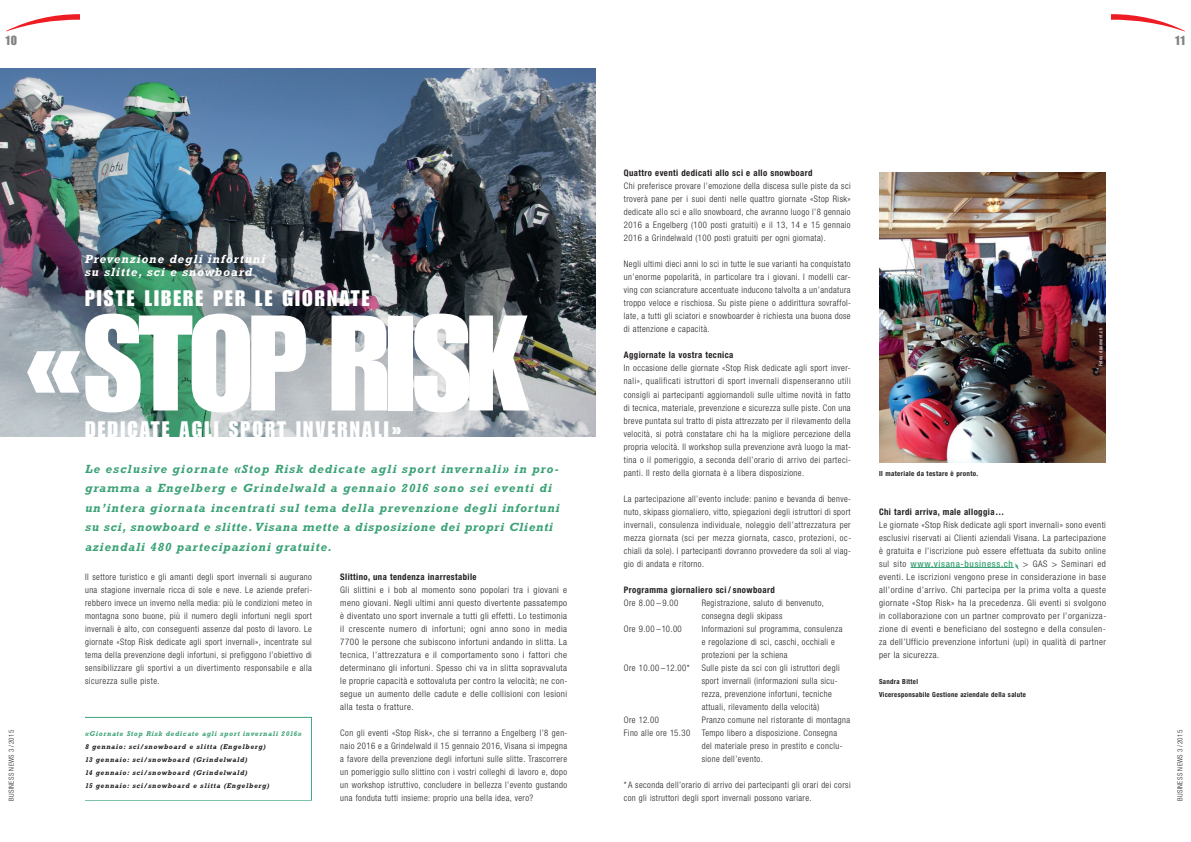
<style>
.page{position:relative;width:1191px;height:842px;background:#fff}
.page>*{position:absolute;margin:0;border:0;box-sizing:border-box;transform-origin:0 0}
.t1{font:133px "Impact";letter-spacing:-.03em;color:#fff}
.t2{font:22px "Impact";letter-spacing:.095em;color:#fff}
.t3{font:13px "Impact";color:#808285}
.t4{font:italic 700 12px/19.5px "Rockwell";letter-spacing:.08em;color:#3ba276}
.t5{font:italic 700 12px/13px "Rockwell";letter-spacing:.08em;color:#fff}
.t6{font:300 condensed 9px/13px "Helvetica Neue";letter-spacing:.05em;color:#231f20;text-align:justify}
.t7{font:700 condensed 9px "Helvetica Neue";letter-spacing:.05em;color:#231f20}
.t8{font:italic 700 7px/13px "Rockwell";letter-spacing:.11em;color:#231f20}
.t9{font:700 condensed 7px/13px "Helvetica Neue";letter-spacing:.05em;color:#231f20}
.t10{font:italic 700 7px "Rockwell";letter-spacing:.105em;color:#3ba276}
.t11{font:300 condensed 7px "Helvetica Neue";letter-spacing:.05em;color:#231f20}
.t12{font:condensed 5px "Helvetica Neue";letter-spacing:.05em;color:#fff}
.s1{font-weight:500;color:#3ba276}
</style>
<div class="page">
<img style="left:0;top:68px;width:595px;height:368px">
<svg style="left:6px;top:14px;width:73px;height:17px"></svg>
<svg style="left:1111px;top:14px;width:74px;height:17px"></svg>
<div style="left:85px;top:717px;width:227px;height:84px;border:1px solid #3ba276"></div>
<div style="left:85px;top:718px;width:226px;height:82px;background:#fff"></div>
<img style="left:879px;top:172px;width:227px;height:290px">
<hr style="left:910px;top:567px;width:103px;height:1px;background:#3ba276">
<svg style="left:1014px;top:562px;width:5px;height:8px"></svg>
<h3 class="t3" style="left:5px;top:35px;width:13px">10</h3>
<h3 class="t3" style="left:1174px;top:35px;width:12px">11</h3>
<p class="t7" style="left:624px;top:170px;width:190px">Quattro eventi dedicati allo sci e allo snowboard</p>
<p class="t6" style="left:624px;top:181px;width:228px">Chi preferisce provare l’emozione della discesa sulle piste da sci troverà pane per i suoi denti nelle quattro giornate «Stop Risk» dedicate allo sci e allo snowboard, che avranno luogo l’8 gennaio 2016 a Engelberg (100 posti gratuiti) e il 13, 14 e 15 gennaio 2016 a Grindelwald (100 posti gratuiti per ogni giornata).</p>
<p class="t6" style="left:624px;top:259px;width:229px">Negli ultimi dieci anni lo sci in tutte le sue varianti ha conquistato un’enorme popolarità, in particolare tra i giovani. I modelli car&shy;ving con sciancrature accentuate inducono talvolta a un’andatura troppo veloce e rischiosa. Su piste piene o addirittura sovraffol&shy;late, a tutti gli sciatori e snowboarder è richiesta una buona dose di attenzione e capacità.</p>
<p class="t7" style="left:624px;top:352px;width:111px">Aggiornate la vostra tecnica</p>
<p class="t6" style="left:624px;top:363px;width:229px">In occasione delle giornate «Stop Risk dedicate agli sport inver&shy;nali», qualificati istruttori di sport invernali dispenseranno utili consigli ai partecipanti aggiornandoli sulle ultime novità in fatto di tecnica, materiale, prevenzione e sicurezza sulle piste. Con una breve puntata sul tratto di pista attrezzato per il rilevamento della velocità, si potrà constatare chi ha la migliore percezione della propria velocità. Il workshop sulla prevenzione avrà luogo la mat&shy;tina o il pomeriggio, a seconda dell’orario di arrivo dei parteci&shy;panti. Il resto della giornata è a libera disposizione.</p>
<p class="t6" style="left:624px;top:493px;width:229px">La partecipazione all’evento include: panino e bevanda di benve&shy;nuto, skipass giornaliero, vitto, spiegazioni degli istruttori di sport invernali, consulenza individuale, noleggio dell’attrezzatura per mezza giornata (sci per mezza giornata, casco, protezioni, oc&shy;chiali da sole). I partecipanti dovranno provvedere da soli al viag&shy;gio di andata e ritorno.</p>
<p class="t7" style="left:624px;top:586px;width:152px">Programma giornaliero sci / snowboard</p>
<p class="t6" style="left:624px;top:597px;width:56px">Ore 8.00−9.00</p>
<p class="t6" style="left:701px;top:597px;width:124px">Registrazione, saluto di benvenuto, consegna degli skipass</p>
<p class="t6" style="left:624px;top:623px;width:59px">Ore 9.00−10.00</p>
<p class="t6" style="left:701px;top:623px;width:142px;text-align:left">Informazioni sul programma, consulenza e regolazione di sci, caschi, occhiali e protezioni per la schiena</p>
<p class="t6" style="left:624px;top:662px;width:67px">Ore 10.00−12.00*</p>
<p class="t6" style="left:701px;top:662px;width:139px;text-align:left">Sulle piste da sci con gli istruttori degli sport invernali (informazioni sulla sicu&shy;rezza, prevenzione infortuni, tecniche attuali, rilevamento della velocità)</p>
<p class="t6" style="left:624px;top:714px;width:37px">Ore 12.00</p>
<p class="t6" style="left:701px;top:714px;width:150px">Pranzo comune nel ristorante di montagna</p>
<p class="t6" style="left:624px;top:727px;width:68px">Fino alle ore 15.30</p>
<p class="t6" style="left:701px;top:727px;width:142px;text-align:left">Tempo libero a disposizione. Consegna del materiale preso in prestito e conclu&shy;sione dell’evento.</p>
<p class="t6" style="left:624px;top:779px;width:228px">*A seconda dell’orario di arrivo dei partecipanti gli orari dei corsi con gli istruttori degli sport invernali possono variare.</p>
<h3 class="t5" style="left:85px;top:252px;width:182px">Prevenzione degli infortuni su slitte, sci e snowboard</h3>
<h2 class="t2" style="left:85px;top:291px;width:286px">PISTE LIBERE PER LE GIORNATE</h2>
<h1 class="t1" style="left:27px;top:315px;width:503px">«STOP RISK</h1>
<p class="t12" style="left:1098px;top:366px;width:40px;rotate:-90deg">Fotos: dasevent.ch</p>
<h2 class="t2" style="left:85px;top:421px;width:317px">DEDICATE AGLI SPORT INVERNALI»</h2>
<p class="t4" style="left:85px;top:459px;width:476px">Le esclusive giornate «Stop Risk dedicate agli sport invernali» in pro&shy;gramma a Engelberg e Grindelwald a gennaio 2016 sono sei eventi di un’intera giornata incentrati sul tema della prevenzione degli infortuni su sci, snowboard e slitte. Visana mette a disposizione dei propri Clienti aziendali 480 partecipazioni gratuite.</p>
<p class="t7" style="left:340px;top:573px;width:138px">Slittino, una tendenza inarrestabile</p>
<p class="t6" style="left:340px;top:584px;width:229px">Gli slittini e i bob al momento sono popolari tra i giovani e meno giovani. Negli ultimi anni questo divertente passatempo è diventato uno sport invernale a tutti gli effetti. Lo testimonia il crescente numero di infortuni; ogni anno sono in media 7700 le persone che subiscono infortuni andando in slitta. La tecnica, l’attrezzatura e il comportamento sono i fattori che determinano gli infortuni. Spesso chi va in slitta sopravvaluta le proprie capacità e sottovaluta per contro la velocità; ne con - segue un aumento delle cadute e delle collisioni con lesioni alla testa o fratture.</p>
<p class="t6" style="left:340px;top:727px;width:229px">Con gli eventi «Stop Risk», che si terranno a Engelberg l’8 gen&shy;naio 2016 e a Grindelwald il 15 gennaio 2016, Visana si impegna a favore della prevenzione degli infortuni sulle slitte. Trascorrere un pomeriggio sullo slittino con i vostri colleghi di lavoro e, dopo un workshop istruttivo, concludere in bellezza l’evento gustando una fonduta tutti insieme: proprio una bella idea, vero?</p>
<p class="t9" style="left:879px;top:467px;width:101px">Il materiale da testare è pronto.</p>
<p class="t7" style="left:879px;top:508px;width:127px">Chi tardi arriva, male alloggia…</p>
<p class="t6" style="left:879px;top:519px;width:229px">Le giornate «Stop Risk dedicate agli sport invernali» sono eventi esclusivi riservati ai Clienti aziendali Visana. La partecipazione è gratuita e l’iscrizione può essere effettuata da subito online sul sito <span class="s1">www.visana-business.ch</span> &gt; GAS &gt; Seminari ed eventi. Le iscrizioni vengono prese in considerazione in base all’ordine d’arrivo. Chi partecipa per la prima volta a queste giornate «Stop Risk» ha la precedenza. Gli eventi si svolgono in collaborazione con un partner comprovato per l’organizza&shy;zione di eventi e beneficiano del sostegno e della consulen&shy;za dell’Ufficio prevenzione infortuni (upi) in qualità di partner per la sicurezza.</p>
<p class="t9" style="left:879px;top:675px;width:148px">Sandra Bittel<br>Viceresponsabile Gestione aziendale della salute</p>
<p class="t6" style="left:85px;top:571px;width:229px">Il settore turistico e gli amanti degli sport invernali si augurano una stagione invernale ricca di sole e neve. Le aziende preferi&shy;rebbero invece un inverno nella media: più le condizioni meteo in montagna sono buone, più il numero degli infortuni negli sport invernali è alto, con conseguenti assenze dal posto di lavoro. Le giornate «Stop Risk dedicate agli sport invernali», incentrate sul tema della prevenzione degli infortuni, si prefiggono l’obiettivo di sensibilizzare gli sportivi a un divertimento responsabile e alla sicurezza sulle piste.</p>
<p class="t11" style="left:9px;top:801px;width:72px;rotate:-90deg">BUSINESS NEWS 3/2015</p>
<p class="t11" style="left:1177px;top:801px;width:72px;rotate:-90deg">BUSINESS NEWS 3/2015</p>
<p class="t10" style="left:85px;top:729px;width:218px">«Giornate Stop Risk dedicate agli sport invernali 2016»</p>
<p class="t8" style="left:85px;top:740px;width:186px">8 gennaio: sci/snowboard e slitta (Engelberg)<br>13 gennaio: sci/snowboard (Grindelwald)<br>14 gennaio: sci/snowboard (Grindelwald)<br>15 gennaio: sci/snowboard e slitta (Engelberg)</p>
</div>
